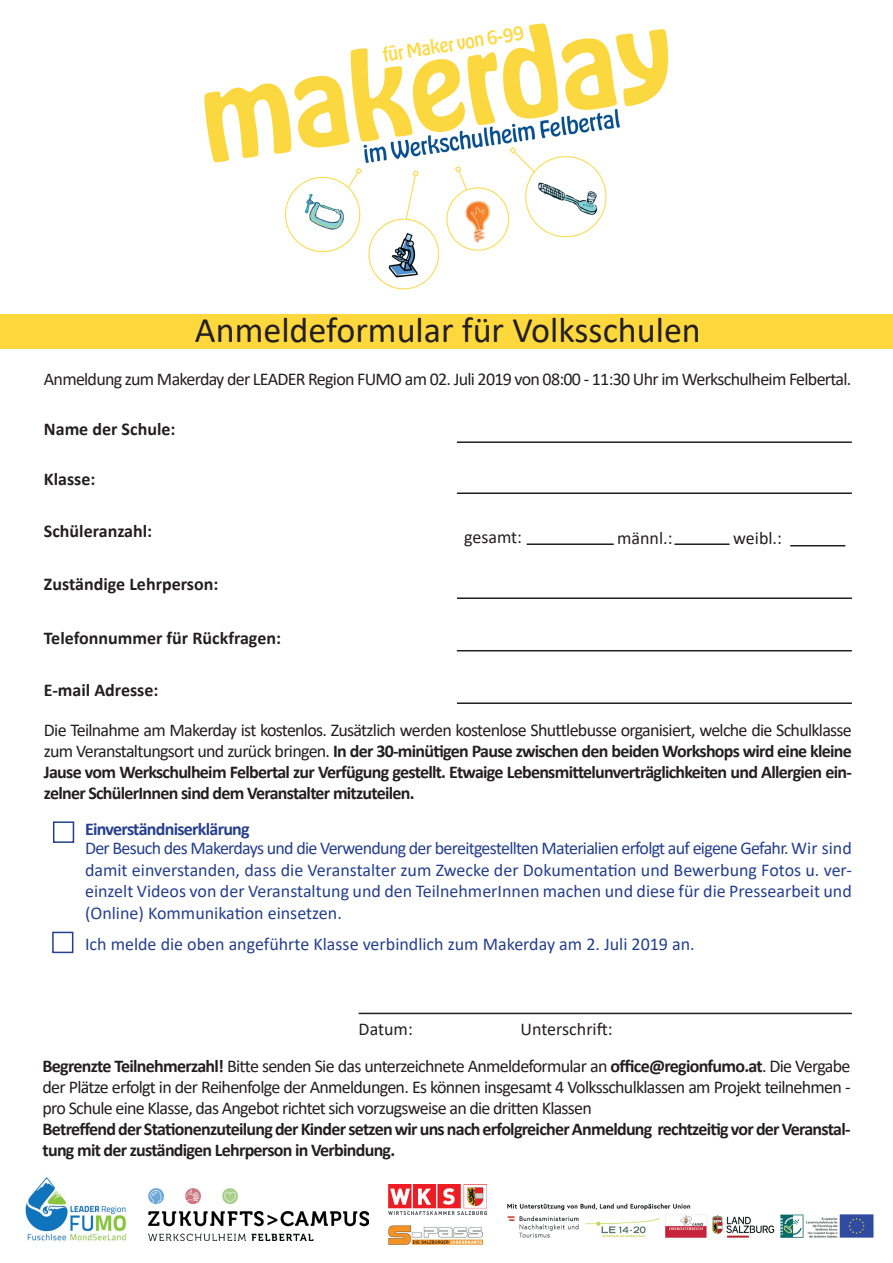
<style>
.page{position:relative;width:893px;height:1263px;background:#fff}
.page>*{position:absolute;margin:0;border:0;box-sizing:border-box;transform-origin:0 0}
.t1{font:36px "Calibri";color:#231f20}
.t2{font:700 18px/21px "Calibri";letter-spacing:-.04em;color:#231f20;text-align:justify}
.t3{font:18px/21px "Calibri";letter-spacing:-.04em;color:#231f20;text-align:justify}
.t4{font:18px/21.6px "Calibri";color:#253f8e;text-align:justify}
.t5{font:700 18px "Calibri";color:#231f20}
.t6{font:700 18px "Calibri";letter-spacing:-.04em;color:#253f8e}
.t7{font:18px "Hobeaux";color:#ffd83e}
.t8{font:18px "Calibri";color:#231f20}
.s1{font-weight:400}
.s2{font-weight:700}
</style>
<div class="page">
<img style="left:507px;top:1203px;width:367px;height:35px">
<img style="left:25px;top:1177px;width:101px;height:64px">
<img style="left:149px;top:1188px;width:219px;height:53px">
<img style="left:388px;top:1185px;width:99px;height:30px">
<img style="left:388px;top:1226px;width:94px;height:18px">
<hr style="left:359px;top:1013px;width:493px;height:1px;background:#231f20">
<div style="left:0;top:315px;width:893px;height:34px;background:#ffd83e"></div>
<hr style="left:457px;top:441px;width:395px;height:2px;background:#231f20">
<hr style="left:457px;top:492px;width:395px;height:2px;background:#231f20">
<hr style="left:527px;top:543px;width:87px;height:2px;background:#231f20">
<hr style="left:457px;top:597px;width:395px;height:2px;background:#231f20">
<hr style="left:457px;top:650px;width:395px;height:1px;background:#231f20">
<hr style="left:674px;top:543px;width:55px;height:2px;background:#231f20">
<hr style="left:790px;top:545px;width:55px;height:1px;background:#231f20">
<div style="left:52px;top:932px;width:21px;height:21px;border:2px solid #253f8e"></div>
<div style="left:53px;top:821px;width:21px;height:22px;border:2px solid #253f8e"></div>
<hr style="left:457px;top:702px;width:395px;height:2px;background:#231f20">
<img style="left:204px;top:23px;width:465px;height:267px">
<svg style="left:381px;top:26px;width:139px;height:41px"></svg>
<p class="t7" style="left:381px;top:43px;width:144px;rotate:-9deg">für Maker von 6-99</p>
<h1 class="t1" style="left:195px;top:305px;width:507px">Anmeldeformular für Volksschulen</h1>
<p class="t3" style="left:44px;top:368px;width:809px">Anmeldung zum Makerday der LEADER Region FUMO am 02. Juli 2019 von 08:00 - 11:30 Uhr im Werkschulheim Felbertal.</p>
<p class="t5" style="left:44px;top:416px;width:133px">Name der Schule:</p>
<p class="t2" style="left:44px;top:468px;width:53px">Klasse:</p>
<p class="t5" style="left:44px;top:518px;width:110px">Schüleranzahl:</p>
<p class="t5" style="left:44px;top:571px;width:176px">Zuständige Lehrperson:</p>
<p class="t5" style="left:44px;top:625px;width:239px">Telefonnummer für Rückfragen:</p>
<p class="t5" style="left:44px;top:677px;width:116px">E-mail Adresse:</p>
<p class="t3" style="left:464px;top:526px;width:60px">gesamt:</p>
<p class="t3" style="left:617px;top:527px;width:57px">männl.:</p>
<p class="t3" style="left:733px;top:527px;width:50px">weibl.:</p>
<p class="t2" style="left:44px;top:719px;width:809px"><span class="s1">Die Teilnahme am Makerday ist kostenlos. Zusätzlich werden kostenlose Shuttlebusse organisiert, welche die Schulklasse zum Veranstaltungsort und zurück bringen.</span> In der 30-minütigen Pause zwischen den beiden Workshops wird eine kleine Jause vom Werkschulheim Felbertal zur Verfügung gestellt. Etwaige Lebensmittelunverträglichkeiten und Allergien ein&shy;zelner SchülerInnen sind dem Veranstalter mitzuteilen.</p>
<p class="t6" style="left:85px;top:816px;width:166px">Einverständniserklärung</p>
<p class="t4" style="left:85px;top:837px;width:768px">Der Besuch des Makerdays und die Verwendung der bereitgestellten Materialien erfolgt auf eigene Gefahr. Wir sind damit einverstanden, dass die Veranstalter zum Zwecke der Dokumentation und Bewerbung Fotos u. ver&shy;einzelt Videos von der Veranstaltung und den TeilnehmerInnen machen und diese für die Pressearbeit und (Online) Kommunikation einsetzen.</p>
<p class="t4" style="left:85px;top:933px;width:611px">Ich melde die oben angeführte Klasse verbindlich zum Makerday am 2. Juli 2019 an.</p>
<p class="t3" style="left:359px;top:1018px;width:56px">Datum:</p>
<p class="t8" style="left:521px;top:1016px;width:94px">Unterschrift:</p>
<p class="t3" style="left:43px;top:1055px;width:809px"><span class="s2">Begrenzte Teilnehmerzahl!</span> Bitte senden Sie das unterzeichnete Anmeldeformular an <span class="s2">office@regionfumo.at</span>. Die Vergabe der Plätze erfolgt in der Reihenfolge der Anmeldungen. Es können insgesamt 4 Volksschulklassen am Projekt teilnehmen - pro Schule eine Klasse, das Angebot richtet sich vorzugsweise an die dritten Klassen</p>
<p class="t2" style="left:43px;top:1119px;width:809px">Betreffend der Stationenzuteilung der Kinder setzen wir uns nach erfolgreicher Anmeldung rechtzeitig vor der Veranstal&shy;tung mit der zuständigen Lehrperson in Verbindung.</p>
</div>
